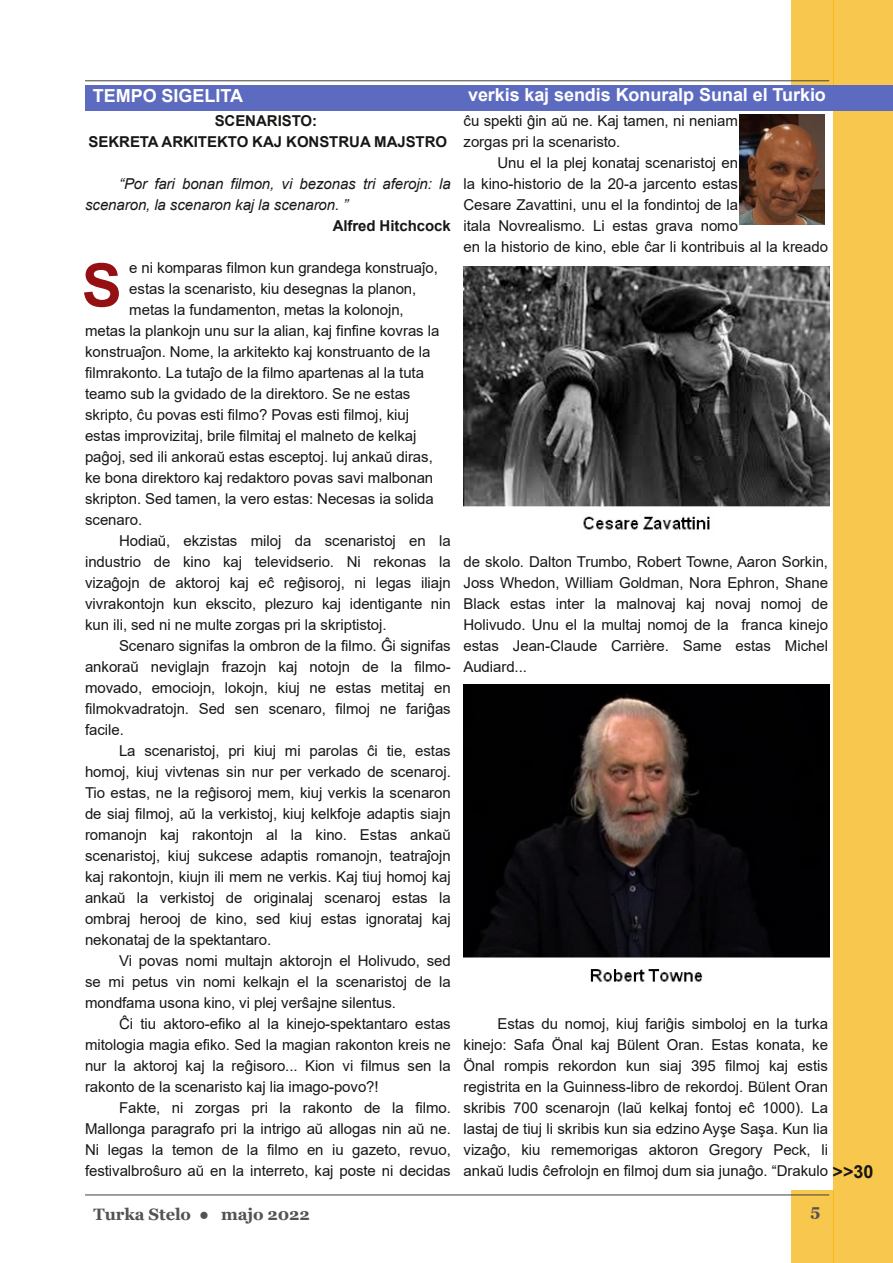
<style>
.page{position:relative;width:893px;height:1263px;background:#fff}
.page>*{position:absolute;margin:0;border:0;box-sizing:border-box;transform-origin:0 0}
.t1{font:700 60px "Arial";color:#951013}
.t2{font:700 18px "Arial";color:#fff}
.t3{font:700 16.5px "Georgia";letter-spacing:-.005em;color:#535353}
.t4{font:15px/21px "Arial";letter-spacing:-.005em;color:#181715}
.t5{font:italic 15px/21px "Arial";letter-spacing:-.005em;color:#181715}
.t6{font:700 15px/21px "Arial";letter-spacing:-.005em;color:#181715;text-align:center}
.s1{font-weight:700;font-size:18px}
</style>
<div class="page">
<div style="left:791px;top:1191px;width:42px;height:72px;background:#f8c74e"></div>
<div style="left:791px;top:0;width:42px;height:85px;background:#f8c74e"></div>
<div style="left:833px;top:0;width:60px;height:1263px;background:#f8c74e"></div>
<hr style="left:85px;top:1195px;width:744px;height:1px;background:#404040">
<hr style="left:85px;top:81px;width:744px;height:1px;background:#404040">
<div style="left:85px;top:85px;width:808px;height:26px;background:#5c6bc0"></div>
<img style="left:740px;top:115px;width:85px;height:110px">
<img style="left:463px;top:267px;width:366px;height:263px">
<img style="left:463px;top:685px;width:366px;height:297px">
<p class="t2" style="left:93px;top:86px;width:152px">TEMPO SIGELITA</p>
<p class="t2" style="left:468px;top:84px;width:359px">verkis kaj sendis Konuralp Sunal el Turkio</p>
<p class="t6" style="left:89px;top:110px;width:360px">SCENARISTO:<br>SEKRETA ARKITEKTO KAJ KONSTRUA MAJSTRO</p>
<p class="t5" style="left:85px;top:173px;width:367px;text-indent:34px">“Por fari bonan filmon, vi bezonas tri aferojn: la scenaron, la scenaron kaj la scenaron. ”</p>
<p class="t6" style="left:333px;top:215px;width:120px">Alfred Hitchcock</p>
<p class="t4" style="left:129px;top:257px;width:310px">e ni komparas filmon kun grandega konstruaĵo,</p>
<p class="t4" style="left:129px;top:278px;width:289px">estas la scenaristo, kiu desegnas la planon,</p>
<p class="t4" style="left:129px;top:299px;width:276px">metas la fundamenton, metas la kolonojn,</p>
<p class="t4" style="left:85px;top:320px;width:356px">metas la plankojn unu sur la alian, kaj finfine kovras la</p>
<p class="t4" style="left:85px;top:341px;width:347px">konstruaĵon. Nome, la arkitekto kaj konstruanto de la</p>
<p class="t4" style="left:85px;top:362px;width:340px">filmrakonto. La tutaĵo de la filmo apartenas al la tuta</p>
<p class="t4" style="left:85px;top:383px;width:327px">teamo sub la gvidado de la direktoro. Se ne estas</p>
<p class="t4" style="left:85px;top:404px;width:326px">skripto, ĉu povas esti filmo? Povas esti filmoj, kiuj</p>
<p class="t4" style="left:85px;top:425px;width:333px">estas improvizitaj, brile filmitaj el malneto de kelkaj</p>
<p class="t4" style="left:85px;top:446px;width:349px">paĝoj, sed ili ankoraŭ estas esceptoj. Iuj ankaŭ diras,</p>
<p class="t4" style="left:85px;top:467px;width:350px">ke bona direktoro kaj redaktoro povas savi malbonan</p>
<p class="t4" style="left:85px;top:488px;width:350px">skripton. Sed tamen, la vero estas: Necesas ia solida</p>
<p class="t4" style="left:85px;top:509px;width:59px">scenaro.</p>
<p class="t4" style="left:119px;top:530px;width:333px">Hodiaŭ, ekzistas miloj da scenaristoj en la</p>
<p class="t4" style="left:85px;top:551px;width:367px">industrio de kino kaj televidserio. Ni rekonas la</p>
<p class="t4" style="left:85px;top:572px;width:367px">vizaĝojn de aktoroj kaj eĉ reĝisoroj, ni legas iliajn</p>
<p class="t4" style="left:85px;top:593px;width:367px">vivrakontojn kun ekscito, plezuro kaj identigante nin</p>
<p class="t4" style="left:85px;top:614px;width:303px">kun ili, sed ni ne multe zorgas pri la skriptistoj.</p>
<p class="t4" style="left:119px;top:635px;width:333px">Scenaro signifas la ombron de la filmo. Ĝi signifas</p>
<p class="t4" style="left:85px;top:656px;width:367px">ankoraŭ neviglajn frazojn kaj notojn de la filmo-</p>
<p class="t4" style="left:85px;top:677px;width:367px">movado, emociojn, lokojn, kiuj ne estas metitaj en</p>
<p class="t4" style="left:85px;top:698px;width:367px">filmokvadratojn. Sed sen scenaro, filmoj ne fariĝas</p>
<p class="t4" style="left:85px;top:719px;width:40px">facile.</p>
<p class="t4" style="left:119px;top:740px;width:333px">La scenaristoj, pri kiuj mi parolas ĉi tie, estas</p>
<p class="t4" style="left:85px;top:761px;width:367px">homoj, kiuj vivtenas sin nur per verkado de scenaroj.</p>
<p class="t4" style="left:85px;top:782px;width:367px">Tio estas, ne la reĝisoroj mem, kiuj verkis la scenaron</p>
<p class="t4" style="left:85px;top:803px;width:367px">de siaj filmoj, aŭ la verkistoj, kiuj kelkfoje adaptis siajn</p>
<p class="t4" style="left:85px;top:824px;width:367px">romanojn kaj rakontojn al la kino. Estas ankaŭ</p>
<p class="t4" style="left:85px;top:845px;width:367px">scenaristoj, kiuj sukcese adaptis romanojn, teatraĵojn</p>
<p class="t4" style="left:85px;top:866px;width:367px">kaj rakontojn, kiujn ili mem ne verkis. Kaj tiuj homoj kaj</p>
<p class="t4" style="left:85px;top:887px;width:367px">ankaŭ la verkistoj de originalaj scenaroj estas la</p>
<p class="t4" style="left:85px;top:908px;width:367px">ombraj herooj de kino, sed kiuj estas ignorataj kaj</p>
<p class="t4" style="left:85px;top:929px;width:188px">nekonataj de la spektantaro.</p>
<p class="t4" style="left:119px;top:950px;width:333px">Vi povas nomi multajn aktorojn el Holivudo, sed</p>
<p class="t4" style="left:85px;top:971px;width:367px">se mi petus vin nomi kelkajn el la scenaristoj de la</p>
<p class="t4" style="left:85px;top:992px;width:313px">mondfama usona kino, vi plej verŝajne silentus.</p>
<p class="t4" style="left:119px;top:1013px;width:333px">Ĉi tiu aktoro-efiko al la kinejo-spektantaro estas</p>
<p class="t4" style="left:85px;top:1034px;width:367px">mitologia magia efiko. Sed la magian rakonton kreis ne</p>
<p class="t4" style="left:85px;top:1055px;width:367px">nur la aktoroj kaj la reĝisoro... Kion vi filmus sen la</p>
<p class="t4" style="left:85px;top:1076px;width:295px">rakonto de la scenaristo kaj lia imago-povo?!</p>
<p class="t4" style="left:119px;top:1097px;width:333px">Fakte, ni zorgas pri la rakonto de la filmo.</p>
<p class="t4" style="left:85px;top:1118px;width:367px">Mallonga paragrafo pri la intrigo aŭ allogas nin aŭ ne.</p>
<p class="t4" style="left:85px;top:1139px;width:367px">Ni legas la temon de la filmo en iu gazeto, revuo,</p>
<p class="t4" style="left:85px;top:1160px;width:367px">festivalbroŝuro aŭ en la interreto, kaj poste ni decidas</p>
<p class="t4" style="left:463px;top:110px;width:276px">ĉu spekti ĝin aŭ ne. Kaj tamen, ni neniam zorgas pri la scenaristo.</p>
<p class="t4" style="left:463px;top:152px;width:366px;text-indent:34px">Unu el la plej konataj scenaristoj en<br>la kino-historio de la 20-a jarcento estas<br>Cesare Zavattini, unu el la fondintoj de la<br>itala Novrealismo. Li estas grava nomo<br>en la historio de kino, eble ĉar li kontribuis al la kreado</p>
<h1 class="t1" style="left:82px;top:252px;width:41px">S</h1>
<p class="t4" style="left:463px;top:551px;width:366px;text-align:justify">de skolo. Dalton Trumbo, Robert Towne, Aaron Sorkin, Joss Whedon, William Goldman, Nora Ephron, Shane Black estas inter la malnovaj kaj novaj nomoj de Holivudo. Unu el la multaj nomoj de la franca kinejo estas Jean-Claude Carrière. Same estas Michel Audiard...</p>
<p class="t4" style="left:463px;top:1013px;width:411px;text-indent:34px">Estas du nomoj, kiuj fariĝis simboloj en la turka kinejo: Safa Önal kaj Bülent Oran. Estas konata, ke<br>Önal rompis rekordon kun siaj 395 filmoj kaj estis registrita en la Guinness-libro de rekordoj. Bülent Oran skribis 700 scenarojn (laŭ kelkaj fontoj eĉ 1000). La<br>lastaj de tiuj li skribis kun sia edzino Ayşe Saşa. Kun lia vizaĝo, kiu rememorigas aktoron Gregory Peck, li<br>ankaŭ ludis ĉefrolojn en filmoj dum sia junaĝo. “Drakulo <span class="s1">&gt;&gt;30</span></p>
<p class="t3" style="left:94px;top:1205px;width:218px">Turka Stelo ● majo 2022</p>
<p class="t3" style="left:810px;top:1201px;width:11px">5</p>
</div>
